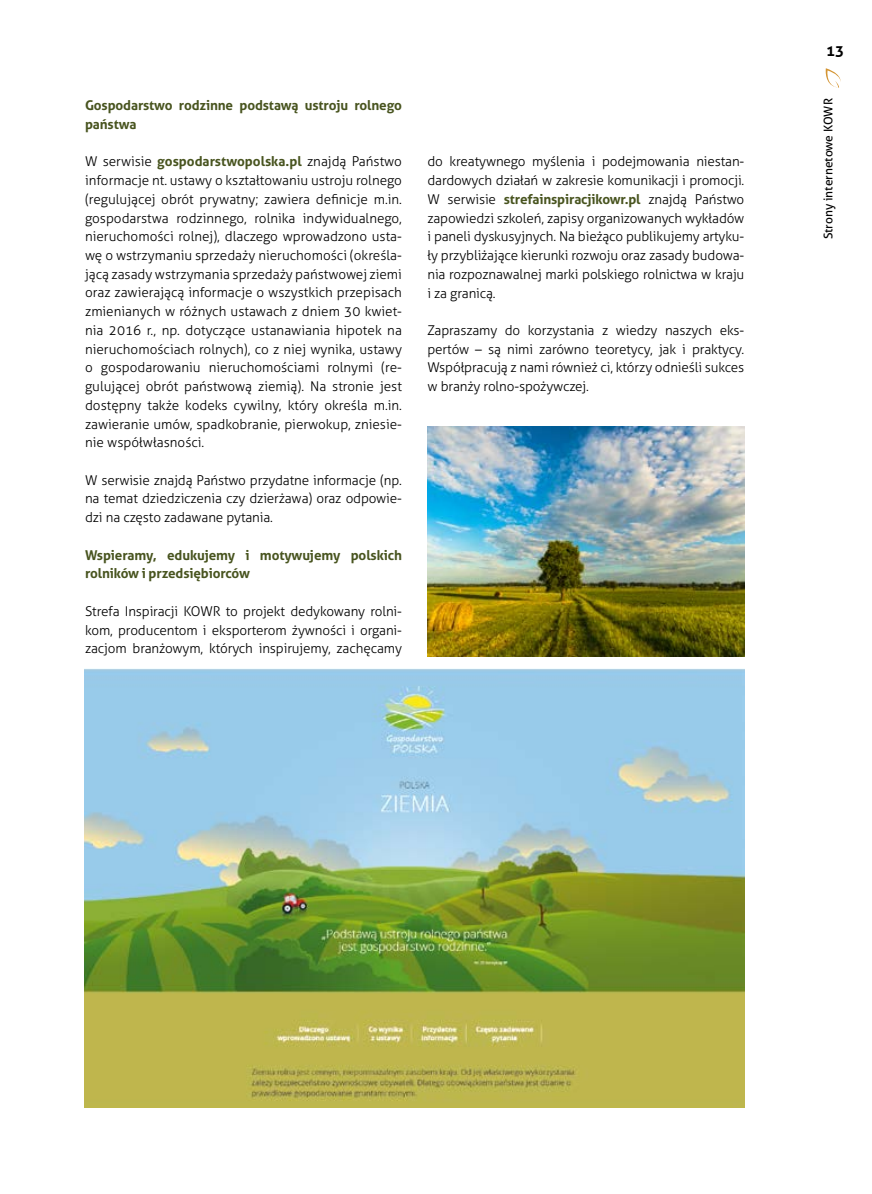
<style>
.page{position:relative;width:872px;height:1194px;background:#fff}
.page>*{position:absolute;margin:0;border:0;box-sizing:border-box;transform-origin:0 0}
.t1{font:700 15px "Aller";color:#000}
.t2{font:300 13.5px/18.8px "Aller";letter-spacing:-.01em;color:#000;text-align:justify}
.t3{font:700 13.5px/18.8px "Aller";letter-spacing:-.01em;color:#48541f}
.t4{font:12px "Aller";color:#000}
.s1{font-weight:700;color:#48541f}
</style>
<div class="page">
<svg style="left:825px;top:68px;width:16px;height:20px"></svg>
<img style="left:84px;top:668px;width:660px;height:439px">
<img style="left:427px;top:426px;width:317px;height:231px">
<p class="t3" style="left:85px;top:96px;width:318px">Gospodarstwo rodzinne podstawą ustroju rolnego państwa</p>
<p class="t2" style="left:85px;top:152px;width:318px">W serwisie <span class="s1">gospodarstwopolska.pl</span> znajdą Państwo informacje nt. ustawy o kształtowaniu ustroju rolnego (regulującej obrót prywatny; zawiera definicje m.in. gospodarstwa rodzinnego, rolnika indywidualnego, nieruchomości rolnej), dlaczego wprowadzono usta&shy;wę o wstrzymaniu sprzedaży nieruchomości (określa&shy;jącą zasady wstrzymania sprzedaży państwowej ziemi oraz zawierającą informacje o wszystkich przepisach zmienianych w różnych ustawach z dniem 30 kwiet&shy;nia 2016 r., np. dotyczące ustanawiania hipotek na nieruchomościach rolnych), co z niej wynika, ustawy o gospodarowaniu nieruchomościami rolnymi (re&shy;gulującej obrót państwową ziemią). Na stronie jest dostępny także kodeks cywilny, który określa m.in. zawieranie umów, spadkobranie, pierwokup, zniesie&shy;nie współwłasności.</p>
<p class="t2" style="left:85px;top:470px;width:318px">W serwisie znajdą Państwo przydatne informacje (np. na temat dziedziczenia czy dzierżawa) oraz odpowie&shy;dzi na często zadawane pytania.</p>
<p class="t3" style="left:85px;top:545px;width:318px">Wspieramy, edukujemy i motywujemy polskich rolników i przedsiębiorców</p>
<p class="t2" style="left:85px;top:601px;width:318px">Strefa Inspiracji KOWR to projekt dedykowany rolni&shy;kom, producentom i eksporterom żywności i organi&shy;zacjom branżowym, których inspirujemy, zachęcamy</p>
<p class="t2" style="left:427px;top:152px;width:318px">do kreatywnego myślenia i podejmowania niestan&shy;dardowych działań w zakresie komunikacji i promocji.<br>W serwisie <span class="s1">strefainspiracjikowr.pl</span> znajdą Państwo zapowiedzi szkoleń, zapisy organizowanych wykładów i paneli dyskusyjnych. Na bieżąco publikujemy artyku&shy;ły przybliżające kierunki rozwoju oraz zasady budowa&shy;nia rozpoznawalnej marki polskiego rolnictwa w kraju i za granicą.</p>
<p class="t2" style="left:427px;top:321px;width:318px">Zapraszamy do korzystania z wiedzy naszych eks&shy;pertów – są nimi zarówno teoretycy, jak i praktycy.<br>Współpracują z nami również ci, którzy odnieśli sukces w branży rolno-spożywczej.</p>
<p class="t1" style="left:826px;top:41px;width:19px">13</p>
<p class="t4" style="left:821px;top:239px;width:142px;rotate:-90deg">Strony internetowe KOWR</p>
</div>
